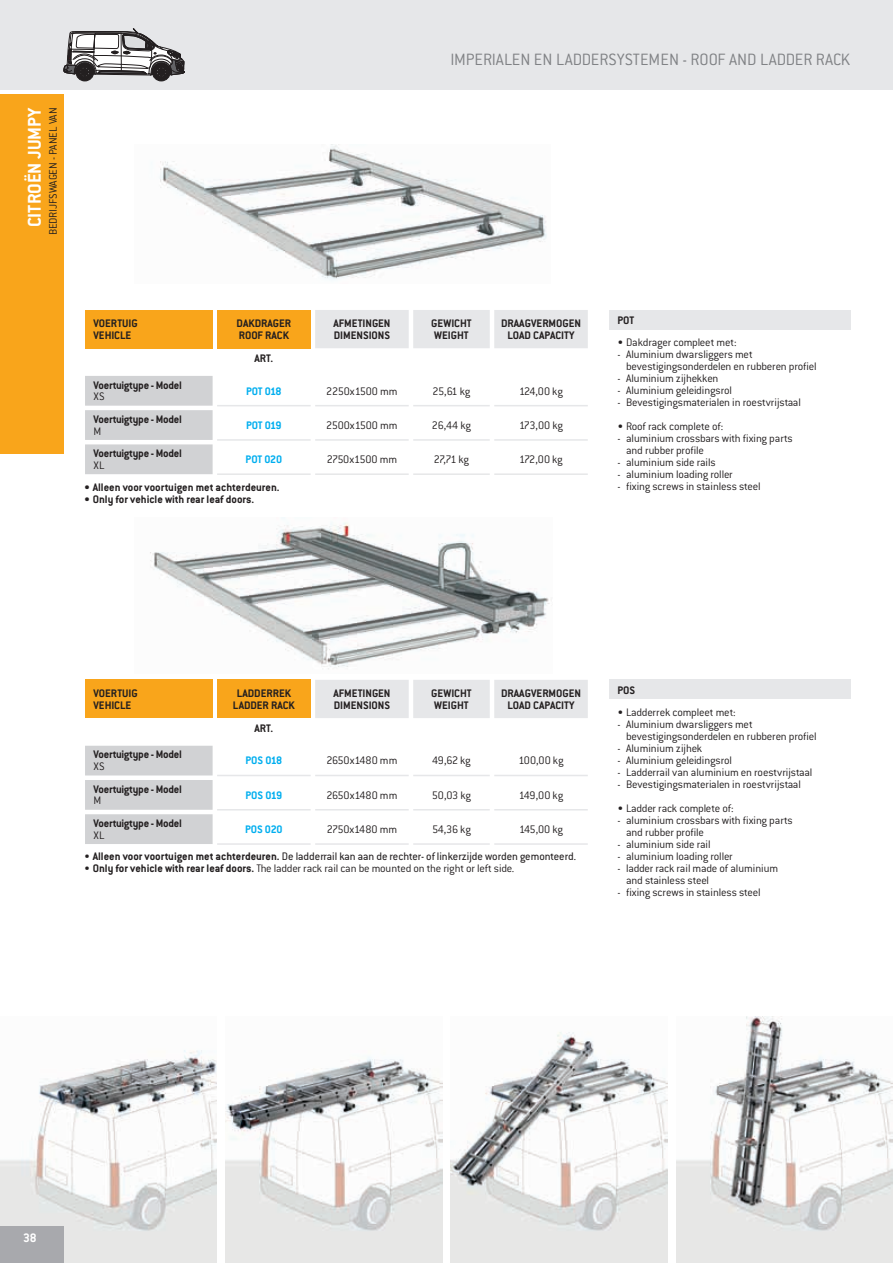
<style>
.page{position:relative;width:893px;height:1263px;background:#fff}
.page>*{position:absolute;margin:0;border:0;box-sizing:border-box;transform-origin:0 0}
.t1{font:700 20.25px "Conduit ITC Pro";color:#fff}
.t2{font:300 18px "Conduit ITC Pro";color:#808285}
.t3{font:700 13.5px "Conduit ITC Pro";color:#fff}
.t4{font:300 12px/12px "Conduit ITC Pro";letter-spacing:-.01em;color:#231f20}
.t5{font:700 12px/12px "Conduit ITC Pro";color:#231f20}
.t6{font:700 12px "Conduit ITC Pro";letter-spacing:-.02em;color:#231f20}
.t7{font:12px "Conduit ITC Pro";color:#231f20}
.t8{font:700 12px "Conduit ITC Pro";letter-spacing:-.02em;color:#00aeef}
.s1{font-weight:300}
.s2{font-weight:700}
</style>
<div class="page">
<div style="left:0;top:0;width:893px;height:90px;background:#e6e7e9"></div>
<img style="left:0;top:1050px;width:217px;height:213px">
<img style="left:676px;top:1016px;width:217px;height:247px">
<img style="left:225px;top:1057px;width:217px;height:206px">
<img style="left:451px;top:1032px;width:217px;height:231px">
<div style="left:0;top:1226px;width:64px;height:37px;background:#a8a9ad"></div>
<div style="left:0;top:95px;width:64px;height:359px;background:#f9a51b"></div>
<div style="left:76px;top:63px;width:18px;height:18px;background:#231f20;border-radius:50%"></div>
<div style="left:76px;top:63px;width:18px;height:18px;border:1px solid #231f20;border-radius:50%"></div>
<div style="left:77px;top:64px;width:16px;height:16px;border:1px solid #231f20;border-radius:50%"></div>
<div style="left:79px;top:66px;width:11px;height:12px;border:1px solid #231f20;border-radius:50%"></div>
<div style="left:152px;top:63px;width:18px;height:18px;background:#231f20;border-radius:50%"></div>
<div style="left:152px;top:63px;width:18px;height:18px;border:1px solid #231f20;border-radius:50%"></div>
<div style="left:153px;top:64px;width:16px;height:16px;border:1px solid #231f20;border-radius:50%"></div>
<div style="left:156px;top:66px;width:11px;height:12px;border:1px solid #231f20;border-radius:50%"></div>
<svg style="left:64px;top:29px;width:121px;height:48px"></svg>
<img style="left:160px;top:145px;width:387px;height:135px">
<img style="left:150px;top:523px;width:402px;height:146px">
<div style="left:217px;top:310px;width:94px;height:38px;background:#f9a51b"></div>
<div style="left:315px;top:310px;width:273px;height:38px;background:#e6e7e9"></div>
<svg style="left:85px;top:376px;width:128px;height:98px;background:#d5d6d8"></svg>
<hr style="left:217px;top:405px;width:94px;height:1px;background:#e6e7e9">
<hr style="left:217px;top:439px;width:94px;height:2px;background:#e6e7e9">
<hr style="left:315px;top:405px;width:94px;height:1px;background:#e6e7e9">
<hr style="left:315px;top:439px;width:94px;height:2px;background:#e6e7e9">
<hr style="left:413px;top:405px;width:77px;height:1px;background:#e6e7e9">
<hr style="left:413px;top:439px;width:77px;height:2px;background:#e6e7e9">
<hr style="left:413px;top:473px;width:77px;height:2px;background:#e6e7e9">
<hr style="left:494px;top:405px;width:94px;height:1px;background:#e6e7e9">
<hr style="left:494px;top:439px;width:94px;height:2px;background:#e6e7e9">
<hr style="left:494px;top:473px;width:94px;height:2px;background:#e6e7e9">
<hr style="left:217px;top:473px;width:94px;height:2px;background:#e6e7e9">
<hr style="left:315px;top:473px;width:94px;height:2px;background:#e6e7e9">
<div style="left:85px;top:310px;width:128px;height:38px;background:#f9a51b"></div>
<div style="left:217px;top:680px;width:94px;height:38px;background:#f9a51b"></div>
<div style="left:315px;top:680px;width:273px;height:38px;background:#e6e7e9"></div>
<svg style="left:85px;top:746px;width:128px;height:98px;background:#d5d6d8"></svg>
<hr style="left:217px;top:775px;width:94px;height:1px;background:#e6e7e9">
<hr style="left:217px;top:809px;width:94px;height:1px;background:#e6e7e9">
<hr style="left:315px;top:775px;width:94px;height:1px;background:#e6e7e9">
<hr style="left:315px;top:809px;width:94px;height:1px;background:#e6e7e9">
<hr style="left:413px;top:775px;width:77px;height:1px;background:#e6e7e9">
<hr style="left:413px;top:809px;width:77px;height:1px;background:#e6e7e9">
<hr style="left:413px;top:843px;width:77px;height:2px;background:#e6e7e9">
<hr style="left:494px;top:775px;width:94px;height:1px;background:#e6e7e9">
<hr style="left:494px;top:809px;width:94px;height:1px;background:#e6e7e9">
<hr style="left:494px;top:843px;width:94px;height:2px;background:#e6e7e9">
<hr style="left:217px;top:843px;width:94px;height:2px;background:#e6e7e9">
<hr style="left:315px;top:843px;width:94px;height:2px;background:#e6e7e9">
<div style="left:85px;top:680px;width:128px;height:38px;background:#f9a51b"></div>
<div style="left:609px;top:310px;width:241px;height:19px;background:#e6e7e9"></div>
<div style="left:609px;top:680px;width:241px;height:19px;background:#e6e7e9"></div>
<h1 class="t1" style="left:23px;top:227px;width:122px;rotate:-90deg">CITROËN JUMPY</h1>
<p class="t4" style="left:47px;top:235px;width:129px;rotate:-90deg">BEDRIJFSWAGEN - PANEL VAN</p>
<h2 class="t2" style="left:451px;top:50px;width:401px">IMPERIALEN EN LADDERSYSTEMEN - ROOF AND LADDER RACK</h2>
<p class="t5" style="left:94px;top:317px;width:46px">VOERTUIG<br>VEHICLE</p>
<p class="t5" style="left:237px;top:317px;width:56px">DAKDRAGER<br>ROOF RACK</p>
<p class="t5" style="left:333px;top:317px;width:59px">AFMETINGEN<br>DIMENSIONS</p>
<p class="t5" style="left:431px;top:317px;width:42px">GEWICHT<br>WEIGHT</p>
<p class="t5" style="left:501px;top:317px;width:82px;text-align:center">DRAAGVERMOGEN<br>LOAD CAPACITY</p>
<p class="t5" style="left:254px;top:352px;width:20px">ART.</p>
<p class="t6" style="left:94px;top:378px;width:90px">Voertuigtype - Model</p>
<p class="t6" style="left:94px;top:412px;width:90px">Voertuigtype - Model</p>
<p class="t6" style="left:94px;top:446px;width:90px">Voertuigtype - Model</p>
<p class="t8" style="left:246px;top:384px;width:37px">POT 018</p>
<p class="t4" style="left:326px;top:385px;width:73px">2250x1500 mm</p>
<p class="t4" style="left:433px;top:385px;width:39px">25,61 kg</p>
<p class="t4" style="left:519px;top:385px;width:45px">124,00 kg</p>
<p class="t4" style="left:94px;top:391px;width:13px">XS</p>
<p class="t8" style="left:246px;top:418px;width:37px">POT 019</p>
<p class="t4" style="left:326px;top:419px;width:73px">2500x1500 mm</p>
<p class="t4" style="left:432px;top:419px;width:41px">26,44 kg</p>
<p class="t4" style="left:519px;top:419px;width:45px">173,00 kg</p>
<p class="t4" style="left:94px;top:425px;width:9px">M</p>
<p class="t8" style="left:246px;top:452px;width:38px">POT 020</p>
<p class="t4" style="left:327px;top:453px;width:72px">2750x1500 mm</p>
<p class="t4" style="left:434px;top:453px;width:37px">27,71 kg</p>
<p class="t4" style="left:519px;top:453px;width:45px">172,00 kg</p>
<p class="t4" style="left:94px;top:459px;width:12px">XL</p>
<p class="t5" style="left:84px;top:481px;width:197px">• Alleen voor voortuigen met achterdeuren.</p>
<p class="t5" style="left:84px;top:493px;width:172px">• Only for vehicle with rear leaf doors.</p>
<p class="t5" style="left:618px;top:314px;width:18px">POT</p>
<p class="t4" style="left:618px;top:336px;width:121px">• Dakdrager compleet met:</p>
<p class="t4" style="left:626px;top:348px;width:192px;text-indent:-9px">- Aluminium dwarsliggers met bevestigingsonderdelen en rubberen profiel</p>
<p class="t4" style="left:618px;top:372px;width:102px">- Aluminium zijhekken</p>
<p class="t4" style="left:618px;top:384px;width:116px">- Aluminium geleidingsrol</p>
<p class="t4" style="left:618px;top:396px;width:185px">- Bevestigingsmaterialen in roestvrijstaal</p>
<p class="t4" style="left:618px;top:420px;width:107px">• Roof rack complete of:</p>
<p class="t4" style="left:626px;top:432px;width:168px;text-indent:-9px">- aluminium crossbars with fixing parts and rubber profile</p>
<p class="t4" style="left:618px;top:456px;width:100px">- aluminium side rails</p>
<p class="t4" style="left:618px;top:468px;width:117px">- aluminium loading roller</p>
<p class="t4" style="left:618px;top:480px;width:145px">- fixing screws in stainless steel</p>
<p class="t5" style="left:94px;top:687px;width:46px">VOERTUIG<br>VEHICLE</p>
<p class="t5" style="left:233px;top:687px;width:63px;text-align:center">LADDERREK<br>LADDER RACK</p>
<p class="t5" style="left:333px;top:687px;width:59px">AFMETINGEN<br>DIMENSIONS</p>
<p class="t5" style="left:431px;top:687px;width:42px">GEWICHT<br>WEIGHT</p>
<p class="t5" style="left:501px;top:687px;width:82px;text-align:center">DRAAGVERMOGEN<br>LOAD CAPACITY</p>
<p class="t5" style="left:254px;top:722px;width:20px">ART.</p>
<p class="t6" style="left:94px;top:748px;width:90px">Voertuigtype - Model</p>
<p class="t6" style="left:94px;top:782px;width:90px">Voertuigtype - Model</p>
<p class="t6" style="left:94px;top:816px;width:90px">Voertuigtype - Model</p>
<p class="t8" style="left:245px;top:754px;width:38px">POS 018</p>
<p class="t4" style="left:326px;top:755px;width:72px">2650x1480 mm</p>
<p class="t4" style="left:432px;top:755px;width:40px">49,62 kg</p>
<p class="t4" style="left:519px;top:755px;width:46px">100,00 kg</p>
<p class="t4" style="left:94px;top:760px;width:13px">XS</p>
<p class="t8" style="left:245px;top:788px;width:38px">POS 019</p>
<p class="t4" style="left:326px;top:789px;width:72px">2650x1480 mm</p>
<p class="t4" style="left:432px;top:789px;width:41px">50,03 kg</p>
<p class="t4" style="left:519px;top:789px;width:46px">149,00 kg</p>
<p class="t4" style="left:94px;top:795px;width:9px">M</p>
<p class="t8" style="left:245px;top:822px;width:39px">POS 020</p>
<p class="t4" style="left:327px;top:823px;width:72px">2750x1480 mm</p>
<p class="t4" style="left:432px;top:823px;width:40px">54,36 kg</p>
<p class="t4" style="left:519px;top:823px;width:46px">145,00 kg</p>
<p class="t4" style="left:94px;top:829px;width:12px">XL</p>
<p class="t7" style="left:84px;top:850px;width:493px"><span class="s1">•</span> <span class="s2">Alleen voor voortuigen met achterdeuren.</span> De ladderrail kan aan de rechter- of linkerzijde worden gemonteerd.</p>
<p class="t4" style="left:84px;top:863px;width:432px">• <span class="s2">Only for vehicle with rear leaf doors.</span> The ladder rack rail can be mounted on the right or left side.</p>
<p class="t5" style="left:618px;top:684px;width:19px">POS</p>
<p class="t4" style="left:618px;top:706px;width:120px">• Ladderrek compleet met:</p>
<p class="t4" style="left:626px;top:718px;width:192px;text-indent:-9px">- Aluminium dwarsliggers met bevestigingsonderdelen en rubberen profiel</p>
<p class="t4" style="left:618px;top:742px;width:86px">- Aluminium zijhek</p>
<p class="t4" style="left:618px;top:754px;width:116px">- Aluminium geleidingsrol</p>
<p class="t4" style="left:618px;top:766px;width:196px">- Ladderrail van aluminium en roestvrijstaal</p>
<p class="t4" style="left:618px;top:778px;width:185px">- Bevestigingsmaterialen in roestvrijstaal</p>
<p class="t4" style="left:618px;top:802px;width:118px">• Ladder rack complete of:</p>
<p class="t4" style="left:626px;top:814px;width:168px;text-indent:-9px">- aluminium crossbars with fixing parts and rubber profile</p>
<p class="t4" style="left:618px;top:838px;width:95px">- aluminium side rail</p>
<p class="t4" style="left:618px;top:850px;width:117px">- aluminium loading roller</p>
<p class="t4" style="left:626px;top:862px;width:154px;text-indent:-9px">- ladder rack rail made of aluminium and stainless steel</p>
<p class="t4" style="left:618px;top:886px;width:145px">- fixing screws in stainless steel</p>
<p class="t3" style="left:23px;top:1229px;width:15px">38</p>
</div>
